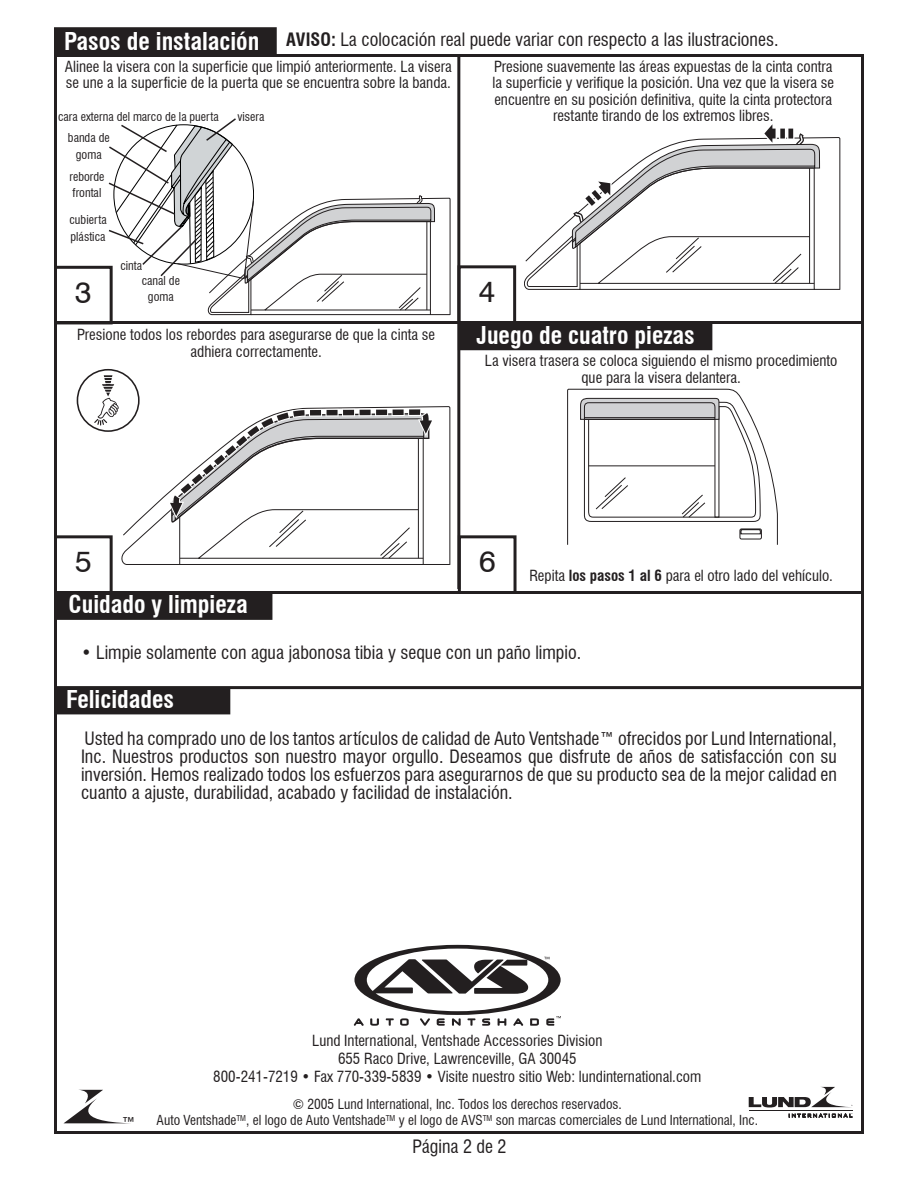
<style>
.page{position:relative;width:918px;height:1188px;background:#fff}
.page>*{position:absolute;margin:0;border:0;box-sizing:border-box;transform-origin:0 0}
.t1{font:30px "Swiss 721 BT";color:#231f20}
.t2{font:700 condensed 24px "Swiss 721 BT";color:#fff}
.t3{font:condensed 18px/18px "Swiss 721 BT";color:#231f20;text-align:justify}
.t4{font:condensed 15px/16.5px "Swiss 721 BT";color:#231f20;text-align:center}
.t5{font:condensed 13.5px/16.2px "Swiss 721 BT";color:#231f20;text-align:center}
.t6{font:condensed 12px/16.5px "Swiss 721 BT";color:#231f20}
.s1{font-weight:700;font-size:24px;color:#fff}
.s2{font-weight:700}
</style>
<div class="page">
<div style="left:55px;top:28px;width:221px;height:26px;background:#231f20"></div>
<div style="left:54px;top:27px;width:223px;height:28px;border:2px solid #231f20"></div>
<hr style="left:54px;top:591px;width:810px;height:3px;background:#231f20">
<hr style="left:54px;top:686px;width:810px;height:3px;background:#231f20">
<div style="left:55px;top:593px;width:217px;height:26px;background:#231f20"></div>
<div style="left:54px;top:592px;width:218px;height:28px;border:2px solid #231f20"></div>
<div style="left:55px;top:688px;width:175px;height:26px;background:#231f20"></div>
<svg style="left:354px;top:945px;width:207px;height:81px"></svg>
<svg style="left:64px;top:1090px;width:59px;height:33px"></svg>
<hr style="left:749px;top:1110px;width:103px;height:1px;background:#231f20">
<svg style="left:789px;top:1113px;width:63px;height:4px"></svg>
<svg style="left:749px;top:1087px;width:103px;height:20px"></svg>
<div style="left:54px;top:266px;width:59px;height:58px;border:3px solid #231f20"></div>
<div style="left:54px;top:535px;width:59px;height:59px;border:3px solid #231f20"></div>
<hr style="left:54px;top:321px;width:810px;height:3px;background:#231f20">
<div style="left:77px;top:369px;width:63px;height:63px;border:2px solid #231f20;border-radius:50%"></div>
<div style="left:459px;top:324px;width:253px;height:26px;background:#231f20"></div>
<hr style="left:457px;top:57px;width:3px;height:532px;background:#231f20">
<div style="left:458px;top:265px;width:58px;height:59px;border:3px solid #231f20"></div>
<svg style="left:524px;top:124px;width:316px;height:166px"></svg>
<svg style="left:94px;top:375px;width:357px;height:191px"></svg>
<svg style="left:567px;top:389px;width:211px;height:156px"></svg>
<div style="left:458px;top:535px;width:59px;height:59px;border:3px solid #231f20"></div>
<svg style="left:107px;top:118px;width:344px;height:198px"></svg>
<p class="t3" style="left:64px;top:31px;width:716px"><span class="s1">Pasos de instalación</span> <span class="s2">AVISO:</span> La colocación real puede variar con respecto a las ilustraciones.</p>
<p class="t4" style="left:65px;top:58px;width:388px;text-align:left">Alinee la visera con la superficie que limpió anteriormente. La visera se une a la superficie de la puerta que se encuentra sobre la banda.</p>
<p class="t6" style="left:68px;top:106px;width:153px;line-height:21px;text-indent:-10px">cara externa del marco de la puerta banda de</p>
<p class="t6" style="left:76px;top:146px;width:27px">goma</p>
<p class="t6" style="left:70px;top:168px;width:36px">reborde frontal</p>
<p class="t6" style="left:69px;top:212px;width:39px">cubierta plástica</p>
<h1 class="t1" style="left:75px;top:274px;width:18px">3</h1>
<p class="t6" style="left:120px;top:258px;width:23px">cinta</p>
<p class="t6" style="left:142px;top:272px;width:40px;text-align:center">canal de goma</p>
<p class="t6" style="left:237px;top:109px;width:28px">visera</p>
<p class="t4" style="left:77px;top:327px;width:359px">Presione todos los rebordes para asegurarse de que la cinta se adhiera correctamente.</p>
<p class="t4" style="left:493px;top:58px;width:343px">Presione suavemente las áreas expuestas de la cinta contra la superficie y verifique la posición. Una vez que la visera se encuentre en su posición definitiva, quite la cinta protectora restante tirando de los extremos libres.</p>
<h1 class="t1" style="left:479px;top:273px;width:18px">4</h1>
<h2 class="t2" style="left:476px;top:321px;width:220px">Juego de cuatro piezas</h2>
<p class="t4" style="left:485px;top:353px;width:354px">La visera trasera se coloca siguiendo el mismo procedimiento que para la visera delantera.</p>
<h1 class="t1" style="left:75px;top:543px;width:18px">5</h1>
<h1 class="t1" style="left:479px;top:543px;width:18px">6</h1>
<p class="t4" style="left:529px;top:567px;width:305px">Repita <span class="s2">los pasos 1 al 6</span> para el otro lado del vehículo.</p>
<h2 class="t2" style="left:69px;top:590px;width:181px">Cuidado y limpieza</h2>
<p class="t3" style="left:81px;top:643px;width:502px">• Limpie solamente con agua jabonosa tibia y seque con un paño limpio.</p>
<h2 class="t2" style="left:66px;top:685px;width:109px">Felicidades</h2>
<p class="t3" style="left:81px;top:729px;width:757px">Usted ha comprado uno de los tantos artículos de calidad de Auto Ventshade™ ofrecidos por Lund International, Inc. Nuestros productos son nuestro mayor orgullo. Deseamos que disfrute de años de satisfacción con su inversión. Hemos realizado todos los esfuerzos para asegurarnos de que su producto sea de la mejor calidad en cuanto a ajuste, durabilidad, acabado y facilidad de instalación.</p>
<p class="t3" style="left:121px;top:1114px;width:16px">™</p>
<p class="t4" style="left:213px;top:1031px;width:490px;line-height:18px">Lund International, Ventshade Accessories Division<br>655 Raco Drive, Lawrenceville, GA 30045<br>800-241-7219 • Fax 770-339-5839 • Visite nuestro sitio Web: lundinternational.com</p>
<p class="t5" style="left:157px;top:1096px;width:603px">© 2005 Lund International, Inc. Todos los derechos reservados.<br>Auto Ventshade<sup>TM</sup>, el logo de Auto Ventshade<sup>TM</sup> y el logo de AVS<sup>TM</sup> son marcas comerciales de Lund International, Inc.</p>
<p class="t3" style="left:412px;top:1138px;width:96px">Página 2 de 2</p>
</div>
